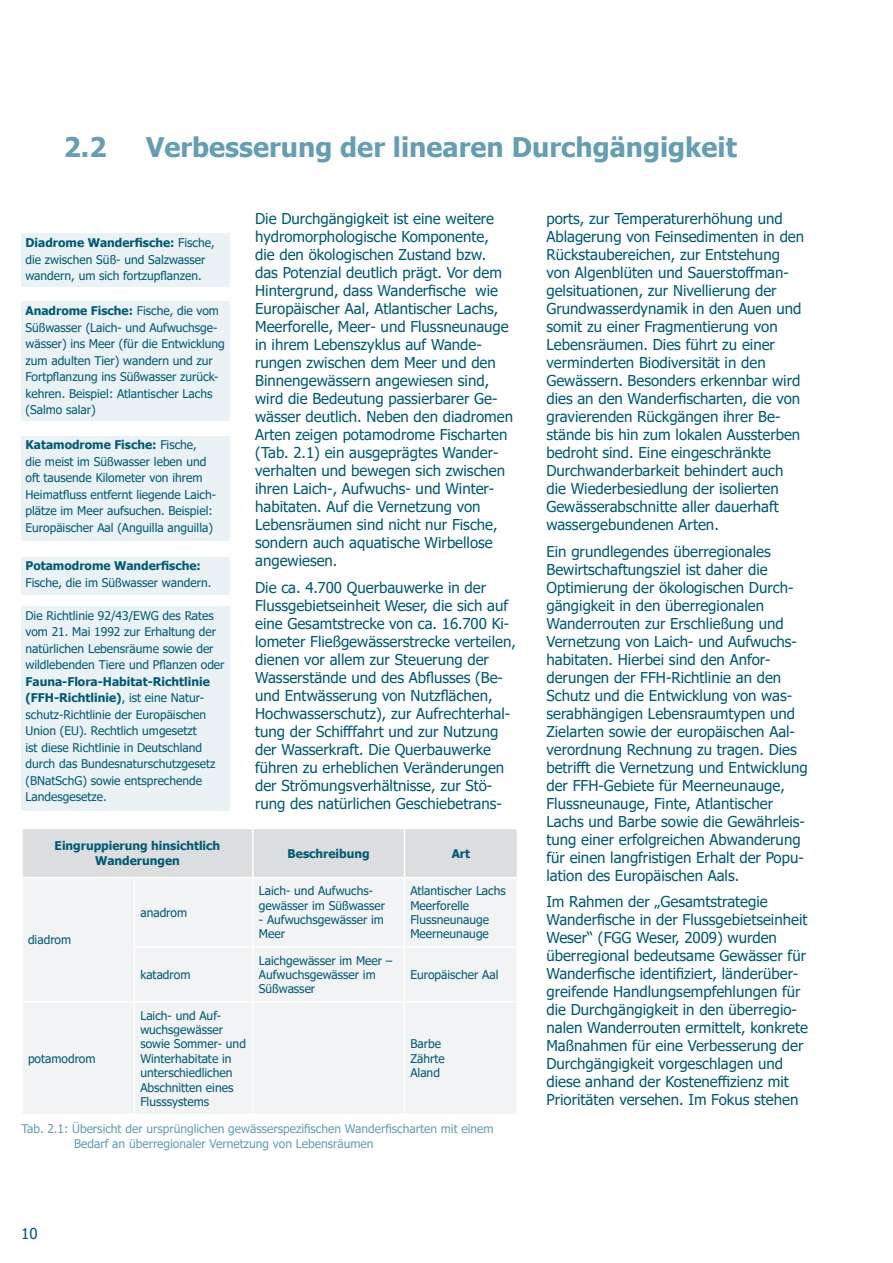
<style>
.page{position:relative;width:893px;height:1263px;background:#fff}
.page>*{position:absolute;margin:0;border:0;box-sizing:border-box;transform-origin:0 0}
.t1{font:700 27px "Tahoma";color:#649eb3}
.t2{font:15px/18px "Tahoma";color:#005a74}
.t3{font:12px/16.5px "Tahoma";color:#005a74}
.t4{font:12px/14.4px "Tahoma";color:#649eb3}
.t5{font:700 12px/14.4px "Tahoma";color:#005a74;text-align:center}
.s1{font-weight:700}
</style>
<div class="page">
<div style="left:21px;top:234px;width:209px;height:53px;background:#ebf2f5"></div>
<div style="left:23px;top:829px;width:494px;height:48px;background:#dcdddf"></div>
<div style="left:23px;top:879px;width:493px;height:235px;background:#f2f3f4"></div>
<hr style="left:252px;top:829px;width:2px;height:48px;background:#fff">
<hr style="left:404px;top:829px;width:1px;height:48px;background:#fff">
<hr style="left:134px;top:878px;width:1px;height:68px;background:#fff">
<hr style="left:252px;top:878px;width:2px;height:68px;background:#fff">
<hr style="left:404px;top:878px;width:1px;height:68px;background:#fff">
<hr style="left:134px;top:946px;width:119px;height:2px;background:#fff">
<hr style="left:134px;top:948px;width:1px;height:53px;background:#fff">
<hr style="left:253px;top:946px;width:151px;height:2px;background:#fff">
<hr style="left:252px;top:948px;width:2px;height:53px;background:#fff">
<hr style="left:404px;top:946px;width:114px;height:2px;background:#fff">
<hr style="left:404px;top:948px;width:1px;height:53px;background:#fff">
<hr style="left:21px;top:1001px;width:113px;height:2px;background:#fff">
<hr style="left:134px;top:1001px;width:119px;height:2px;background:#fff">
<hr style="left:134px;top:1003px;width:1px;height:111px;background:#fff">
<hr style="left:253px;top:1001px;width:151px;height:2px;background:#fff">
<hr style="left:252px;top:1003px;width:2px;height:111px;background:#fff">
<hr style="left:404px;top:1001px;width:114px;height:2px;background:#fff">
<hr style="left:404px;top:1003px;width:1px;height:111px;background:#fff">
<div style="left:21px;top:302px;width:209px;height:119px;background:#ebf2f5"></div>
<div style="left:21px;top:557px;width:209px;height:38px;background:#ebf2f5"></div>
<div style="left:21px;top:436px;width:209px;height:105px;background:#ebf2f5"></div>
<div style="left:21px;top:606px;width:209px;height:205px;background:#ebf2f5"></div>
<h2 class="t1" style="left:64px;top:128px;width:44px">2.2</h2>
<h2 class="t1" style="left:146px;top:128px;width:592px">Verbesserung der linearen Durchgängigkeit</h2>
<p class="t3" style="left:26px;top:235px;width:191px"><span class="s1">Diadrome Wanderfische:</span> Fische, die zwischen Süß- und Salzwasser wandern, um sich fortzupflanzen.</p>
<p class="t3" style="left:26px;top:303px;width:201px"><span class="s1">Anadrome Fische:</span> Fische, die vom<br>Süßwasser (Laich- und Aufwuchsge&shy;wässer) ins Meer (für die Entwicklung zum adulten Tier) wandern und zur<br>Fortpflanzung ins Süßwasser zurück&shy;kehren. Beispiel: Atlantischer Lachs (Salmo salar)</p>
<p class="t3" style="left:26px;top:437px;width:192px"><span class="s1">Katamodrome Fische:</span> Fische,<br>die meist im Süßwasser leben und oft tausende Kilometer von ihrem Heimatfluss entfernt liegende Laich&shy;plätze im Meer aufsuchen. Beispiel:<br>Europäischer Aal (Anguilla anguilla)</p>
<p class="t3" style="left:26px;top:558px;width:187px"><span class="s1">Potamodrome Wanderfische:<br></span>Fische, die im Süßwasser wandern.</p>
<p class="t3" style="left:26px;top:608px;width:201px">Die Richtlinie 92/43/EWG des Rates vom 21. Mai 1992 zur Erhaltung der natürlichen Lebensräume sowie der wildlebenden Tiere und Pflanzen oder <span class="s1">Fauna-Flora-Habitat-Richtlinie (FFH-Richtlinie)</span>, ist eine Natur&shy;schutz-Richtlinie der Europäischen Union (EU). Rechtlich umgesetzt<br>ist diese Richtlinie in Deutschland durch das Bundesnaturschutzgesetz (BNatSchG) sowie entsprechende Landesgesetze.</p>
<p class="t2" style="left:255px;top:210px;width:259px">Die Durchgängigkeit ist eine weitere hydromorphologische Komponente,<br>die den ökologischen Zustand bzw.<br>das Potenzial deutlich prägt. Vor dem Hintergrund, dass Wanderfische wie Europäischer Aal, Atlantischer Lachs, Meerforelle, Meer- und Flussneunauge in ihrem Lebenszyklus auf Wande&shy;rungen zwischen dem Meer und den Binnengewässern angewiesen sind, wird die Bedeutung passierbarer Ge&shy;wässer deutlich. Neben den diadromen Arten zeigen potamodrome Fischarten (Tab. 2.1) ein ausgeprägtes Wander&shy;verhalten und bewegen sich zwischen ihren Laich-, Aufwuchs- und Winter&shy;habitaten. Auf die Vernetzung von Lebensräumen sind nicht nur Fische, sondern auch aquatische Wirbellose angewiesen.</p>
<p class="t2" style="left:255px;top:579px;width:262px">Die ca. 4.700 Querbauwerke in der Flussgebietseinheit Weser, die sich auf eine Gesamtstrecke von ca. 16.700 Ki&shy;lometer Fließgewässerstrecke verteilen, dienen vor allem zur Steuerung der Wasserstände und des Abflusses (Be&shy;und Entwässerung von Nutzflächen, Hochwasserschutz), zur Aufrechterhal&shy;tung der Schifffahrt und zur Nutzung der Wasserkraft. Die Querbauwerke führen zu erheblichen Veränderungen der Strömungsverhältnisse, zur Stö&shy;rung des natürlichen Geschiebetrans-</p>
<p class="t5" style="left:55px;top:839px;width:167px">Eingruppierung hinsichtlich<br>Wanderungen</p>
<p class="t5" style="left:288px;top:846px;width:83px">Beschreibung</p>
<p class="t5" style="left:452px;top:846px;width:20px">Art</p>
<p class="t3" style="left:28px;top:932px;width:45px">diadrom</p>
<p class="t3" style="left:28px;top:1051px;width:69px">potamodrom</p>
<p class="t3" style="left:140px;top:905px;width:48px">anadrom</p>
<p class="t3" style="left:140px;top:967px;width:52px">katadrom</p>
<p class="t3" style="left:140px;top:1009px;width:107px;line-height:14.4px">Laich- und Auf&shy;wuchsgewässer sowie Sommer- und<br>Winterhabitate in unterschiedlichen<br>Abschnitten eines<br>Flusssystems</p>
<p class="t3" style="left:259px;top:884px;width:128px;line-height:14.4px">Laich- und Aufwuchs&shy;gewässer im Süßwasser</p>
<p class="t3" style="left:259px;top:913px;width:127px;line-height:14.4px">- Aufwuchsgewässer im<br>Meer</p>
<p class="t3" style="left:259px;top:954px;width:135px;line-height:14.4px">Laichgewässer im Meer –<br>Aufwuchsgewässer im<br>Süßwasser</p>
<p class="t3" style="left:410px;top:884px;width:97px;line-height:14.4px">Atlantischer Lachs<br>Meerforelle<br>Flussneunauge<br>Meerneunauge</p>
<p class="t3" style="left:410px;top:967px;width:90px">Europäischer Aal</p>
<p class="t3" style="left:410px;top:1037px;width:36px;line-height:14.4px">Barbe<br>Zährte<br>Aland</p>
<p class="t4" style="left:74px;top:1122px;width:421px;text-indent:-53px">Tab. 2.1: Übersicht der ursprünglichen gewässerspezifischen Wanderfischarten mit einem<br>Bedarf an überregionaler Vernetzung von Lebensräumen</p>
<p class="t2" style="left:21px;top:1225px;width:18px">10</p>
<p class="t2" style="left:546px;top:210px;width:259px">ports, zur Temperaturerhöhung und Ablagerung von Feinsedimenten in den Rückstaubereichen, zur Entstehung von Algenblüten und Sauerstoffman&shy;gelsituationen, zur Nivellierung der Grundwasserdynamik in den Auen und somit zu einer Fragmentierung von Lebensräumen. Dies führt zu einer verminderten Biodiversität in den Gewässern. Besonders erkennbar wird dies an den Wanderfischarten, die von gravierenden Rückgängen ihrer Be&shy;stände bis hin zum lokalen Aussterben bedroht sind. Eine eingeschränkte Durchwanderbarkeit behindert auch die Wiederbesiedlung der isolierten Gewässerabschnitte aller dauerhaft wassergebundenen Arten.</p>
<p class="t2" style="left:546px;top:543px;width:263px">Ein grundlegendes überregionales Bewirtschaftungsziel ist daher die Optimierung der ökologischen Durch&shy;gängigkeit in den überregionalen Wanderrouten zur Erschließung und Vernetzung von Laich- und Aufwuchs&shy;habitaten. Hierbei sind den Anfor&shy;derungen der FFH-Richtlinie an den Schutz und die Entwicklung von was&shy;serabhängigen Lebensraumtypen und Zielarten sowie der europäischen Aal&shy;verordnung Rechnung zu tragen. Dies betrifft die Vernetzung und Entwicklung der FFH-Gebiete für Meerneunauge, Flussneunauge, Finte, Atlantischer Lachs und Barbe sowie die Gewährleis&shy;tung einer erfolgreichen Abwanderung für einen langfristigen Erhalt der Popu&shy;lation des Europäischen Aals.</p>
<p class="t2" style="left:546px;top:893px;width:263px">Im Rahmen der „Gesamtstrategie Wanderfische in der Flussgebietseinheit Weser“ (FGG Weser, 2009) wurden überregional bedeutsame Gewässer für Wanderfische identifiziert, länderüber&shy;greifende Handlungsempfehlungen für die Durchgängigkeit in den überregio&shy;nalen Wanderrouten ermittelt, konkrete Maßnahmen für eine Verbesserung der Durchgängigkeit vorgeschlagen und diese anhand der Kosteneffizienz mit Prioritäten versehen. Im Fokus stehen</p>
</div>
